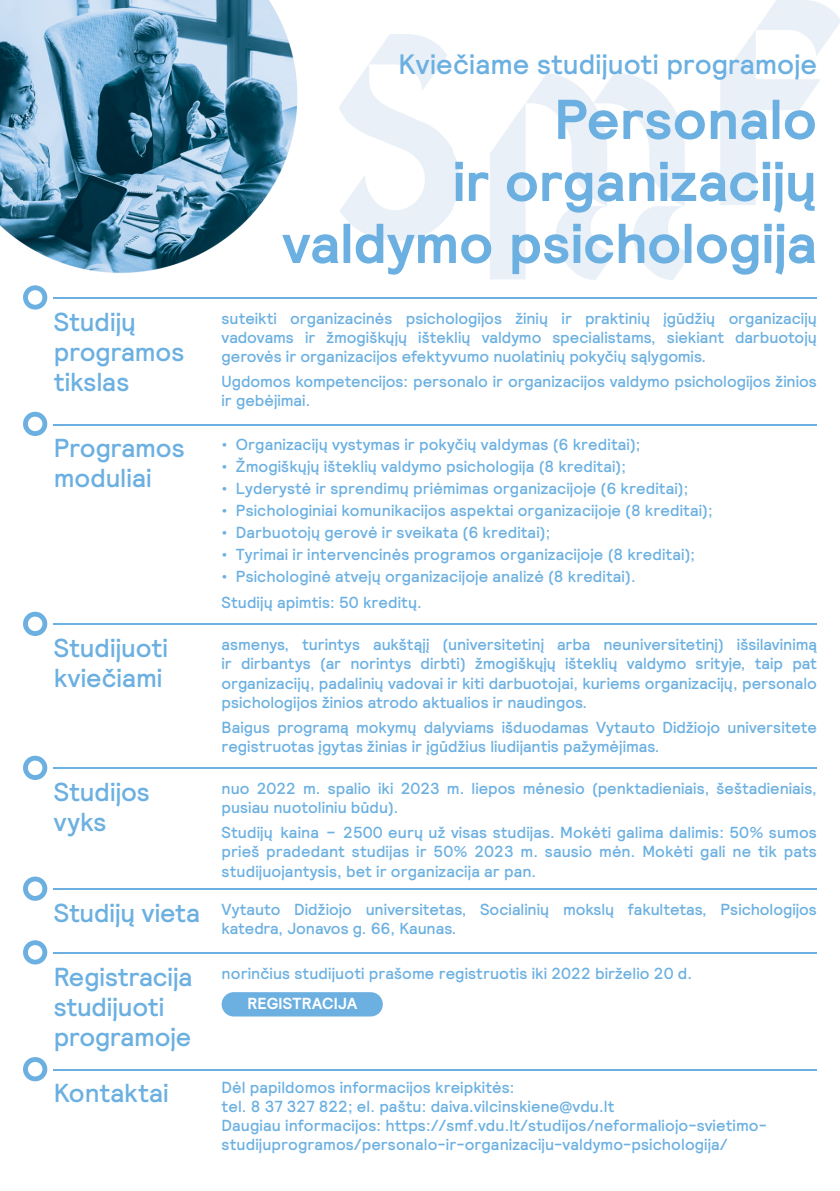
<style>
.page{position:relative;width:840px;height:1191px;background:#fff}
.page>*{position:absolute;margin:0;border:0;box-sizing:border-box;transform-origin:0 0}
.t1{font:700 56px/62px "Relative";color:#6bb0e1;text-align:right}
.t2{font:500 28px "Relative";color:#6bb0e1}
.t3{font:500 26px/30px "Relative";letter-spacing:-.005em;color:#6bb0e1}
.t4{font:500 16px/19.2px "Relative";letter-spacing:.005em;color:#6bb0e1}
.t5{font:700 16px "Relative";letter-spacing:.015em;color:#fff}
.s1{font-size:26px}
</style>
<div class="page">
<img style="left:0;top:0;width:839px;height:1082px">
<hr style="left:54px;top:297px;width:762px;height:2px;background:#6bb0e1">
<div style="left:23px;top:285px;width:24px;height:24px;background:#6bb0e1;border-radius:50%"></div>
<div style="left:28px;top:290px;width:14px;height:15px;background:#fff;border-radius:50%"></div>
<hr style="left:54px;top:624px;width:762px;height:1px;background:#6bb0e1">
<div style="left:23px;top:612px;width:24px;height:24px;background:#6bb0e1;border-radius:50%"></div>
<div style="left:28px;top:616px;width:14px;height:15px;background:#fff;border-radius:50%"></div>
<hr style="left:54px;top:767px;width:762px;height:2px;background:#6bb0e1">
<svg style="left:23px;top:755px;width:24px;height:25px"></svg>
<div style="left:28px;top:760px;width:14px;height:15px;background:#fff;border-radius:50%"></div>
<hr style="left:54px;top:888px;width:762px;height:2px;background:#6bb0e1">
<div style="left:23px;top:876px;width:24px;height:24px;background:#6bb0e1;border-radius:50%"></div>
<div style="left:28px;top:881px;width:14px;height:15px;background:#fff;border-radius:50%"></div>
<hr style="left:54px;top:1069px;width:762px;height:1px;background:#6bb0e1">
<div style="left:23px;top:1057px;width:24px;height:24px;background:#6bb0e1;border-radius:50%"></div>
<div style="left:28px;top:1062px;width:14px;height:14px;background:#fff;border-radius:50%"></div>
<hr style="left:54px;top:424px;width:762px;height:1px;background:#6bb0e1">
<div style="left:23px;top:412px;width:24px;height:24px;background:#6bb0e1;border-radius:50%"></div>
<div style="left:28px;top:416px;width:14px;height:15px;background:#fff;border-radius:50%"></div>
<hr style="left:54px;top:952px;width:762px;height:1px;background:#6bb0e1">
<div style="left:23px;top:940px;width:24px;height:24px;background:#6bb0e1;border-radius:50%"></div>
<div style="left:28px;top:945px;width:14px;height:14px;background:#fff;border-radius:50%"></div>
<div style="left:221px;top:992px;width:161px;height:24px;background:#6bb0e1;border-radius:12px"></div>
<h2 class="t2" style="left:398px;top:45px;width:420px">Kviečiame studijuoti programoje</h2>
<h1 class="t1" style="left:282px;top:88px;width:535px">Personalo<br>ir organizacijų valdymo psichologija</h1>
<h3 class="t3" style="left:54px;top:306px;width:132px">Studijų programos tikslas</h3>
<p class="t4" style="left:221px;top:308px;width:596px;text-align:justify">suteikti organizacinės psichologijos žinių ir praktinių įgūdžių organizacijų vadovams ir žmogiškųjų išteklių valdymo specialistams, siekiant darbuotojų gerovės ir organizacijos efektyvumo nuolatinių pokyčių sąlygomis.</p>
<p class="t4" style="left:221px;top:371px;width:596px">Ugdomos kompetencijos: personalo ir organizacijos valdymo psichologijos žinios ir gebėjimai.</p>
<h3 class="t3" style="left:54px;top:432px;width:132px">Programos moduliai</h3>
<p class="t4" style="left:221px;top:434px;width:420px">• Organizacijų vystymas ir pokyčių valdymas (6 kreditai);</p>
<p class="t4" style="left:221px;top:457px;width:406px">• Žmogiškųjų išteklių valdymo psichologija (8 kreditai);</p>
<p class="t4" style="left:221px;top:479px;width:468px">• Lyderystė ir sprendimų priėmimas organizacijoje (6 kreditai);</p>
<p class="t4" style="left:221px;top:501px;width:492px">• Psichologiniai komunikacijos aspektai organizacijoje (8 kreditai);</p>
<p class="t4" style="left:221px;top:523px;width:330px">• Darbuotojų gerovė ir sveikata (6 kreditai);</p>
<p class="t4" style="left:221px;top:545px;width:475px">• Tyrimai ir intervencinės programos organizacijoje (8 kreditai);</p>
<p class="t4" style="left:221px;top:563px;width:415px;line-height:26px">• Psichologinė atvejų organizacijoje analizė (8 kreditai).<br>Studijų apimtis: 50 kreditų.</p>
<h3 class="t3" style="left:54px;top:632px;width:116px">Studijuoti kviečiami</h3>
<p class="t4" style="left:221px;top:634px;width:596px;text-align:justify">asmenys, turintys aukštąjį (universitetinį arba neuniversitetinį) išsilavinimą ir dirbantys (ar norintys dirbti) žmogiškųjų išteklių valdymo srityje, taip pat organizacijų, padalinių vadovai ir kiti darbuotojai, kuriems organizacijų, personalo psichologijos žinios atrodo aktualios ir naudingos.</p>
<p class="t4" style="left:221px;top:717px;width:596px">Baigus programą mokymų dalyviams išduodamas Vytauto Didžiojo universitete registruotas įgytas žinias ir įgūdžius liudijantis pažymėjimas.</p>
<h3 class="t3" style="left:54px;top:776px;width:98px">Studijos vyks</h3>
<p class="t4" style="left:221px;top:778px;width:596px">nuo 2022 m. spalio iki 2023 m. liepos mėnesio (penktadieniais, šeštadieniais, pusiau nuotoliniu būdu).</p>
<p class="t4" style="left:221px;top:822px;width:596px;text-align:justify">Studijų kaina – 2500 eurų už visas studijas. Mokėti galima dalimis: 50% sumos prieš pradedant studijas ir 50% 2023 m. sausio mėn. Mokėti gali ne tik pats studijuojantysis, bet ir organizacija ar pan.</p>
<p class="t4" style="left:221px;top:899px;width:596px;text-indent:-168px"><span class="s1">Studijų vieta</span> Vytauto Didžiojo universitetas, Socialinių mokslų fakultetas, Psichologijos katedra, Jonavos g. 66, Kaunas.</p>
<h3 class="t3" style="left:54px;top:961px;width:140px">Registracija studijuoti programoje</h3>
<p class="t4" style="left:221px;top:963px;width:472px">norinčius studijuoti prašome registruotis iki 2022 birželio 20 d.</p>
<p class="t5" style="left:247px;top:993px;width:111px">REGISTRACIJA</p>
<h3 class="t3" style="left:54px;top:1077px;width:116px">Kontaktai</h3>
<p class="t4" style="left:221px;top:1077px;width:546px">Dėl papildomos informacijos kreipkitės:<br>tel. 8 37 327 822; el. paštu: daiva.vilcinskiene@vdu.lt<br>Daugiau informacijos: https://smf.vdu.lt/studijos/neformaliojo-svietimo&shy;studijuprogramos/personalo-ir-organizaciju-valdymo-psichologija/</p>
</div>
